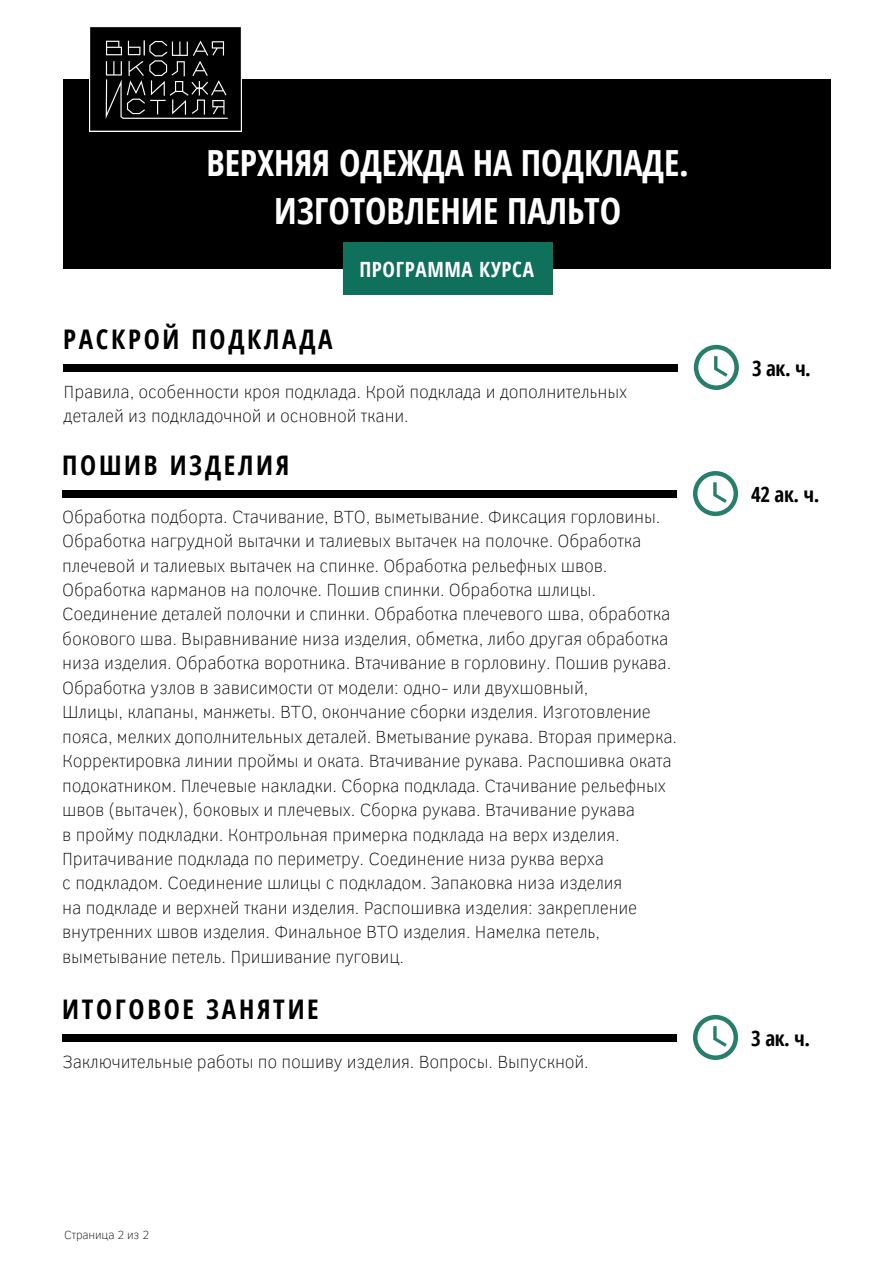
<style>
.page{position:relative;width:894px;height:1264px;background:#fff}
.page>*{position:absolute;margin:0;border:0;box-sizing:border-box;transform-origin:0 0}
.t1{font:700 36px/47.2px "Open Sans Condensed";color:#fff;text-align:center}
.t2{font:700 27px "Open Sans Condensed";letter-spacing:.1em;color:#000}
.t3{font:700 21px "Open Sans Condensed";letter-spacing:-.02em;color:#000}
.t4{font:700 21px "Open Sans Condensed";letter-spacing:.03em;color:#fff}
.t5{font:100 18px/24.5px "Clear Sans";letter-spacing:-.01em;color:#000}
.t6{font:100 12px "Clear Sans";letter-spacing:-.01em;color:#000}
</style>
<div class="page">
<div style="left:63px;top:79px;width:767px;height:189px;background:#000"></div>
<div style="left:64px;top:363px;width:613px;height:8px;background:#000"></div>
<svg style="left:693px;top:345px;width:45px;height:45px"></svg>
<div style="left:343px;top:242px;width:209px;height:53px;background:#0f705c"></div>
<img style="left:89px;top:27px;width:152px;height:104px">
<div style="left:63px;top:490px;width:613px;height:7px;background:#000"></div>
<svg style="left:693px;top:471px;width:44px;height:45px"></svg>
<div style="left:63px;top:1033px;width:613px;height:8px;background:#000"></div>
<svg style="left:693px;top:1014px;width:44px;height:45px"></svg>
<h1 class="t1" style="left:206px;top:139px;width:484px">ВЕРХНЯЯ ОДЕЖДА НА ПОДКЛАДЕ.<br>ИЗГОТОВЛЕНИЕ ПАЛЬТО</h1>
<p class="t4" style="left:359px;top:254px;width:176px">ПРОГРАММА КУРСА</p>
<h2 class="t2" style="left:63px;top:320px;width:271px">РАСКРОЙ ПОДКЛАДА</h2>
<p class="t5" style="left:64px;top:378px;width:565px">Правила, особенности кроя подклада. Крой подклада и дополнительных деталей из подкладочной и основной ткани.</p>
<h2 class="t2" style="left:62px;top:446px;width:228px">ПОШИВ ИЗДЕЛИЯ</h2>
<p class="t5" style="left:62px;top:503px;width:616px">Обработка подборта. Стачивание, ВТО, выметывание. Фиксация горловины.<br>Обработка нагрудной вытачки и талиевых вытачек на полочке. Обработка плечевой и талиевых вытачек на спинке. Обработка рельефных швов.<br>Обработка карманов на полочке. Пошив спинки. Обработка шлицы.<br>Соединение деталей полочки и спинки. Обработка плечевого шва, обработка бокового шва. Выравнивание низа изделия, обметка, либо другая обработка низа изделия. Обработка воротника. Втачивание в горловину. Пошив рукава.<br>Обработка узлов в зависимости от модели: одно- или двухшовный,<br>Шлицы, клапаны, манжеты. ВТО, окончание сборки изделия. Изготовление пояса, мелких дополнительных деталей. Вметывание рукава. Вторая примерка.<br>Корректировка линии проймы и оката. Втачивание рукава. Распошивка оката подокатником. Плечевые накладки. Сборка подклада. Стачивание рельефных швов (вытачек), боковых и плечевых. Сборка рукава. Втачивание рукава<br>в пройму подкладки. Контрольная примерка подклада на верх изделия.<br>Притачивание подклада по периметру. Соединение низа руква верха<br>с подкладом. Соединение шлицы с подкладом. Запаковка низа изделия<br>на подкладе и верхней ткани изделия. Распошивка изделия: закрепление внутренних швов изделия. Финальное ВТО изделия. Намелка петель, выметывание петель. Пришивание пуговиц.</p>
<h2 class="t2" style="left:62px;top:989px;width:258px">ИТОГОВОЕ ЗАНЯТИЕ</h2>
<p class="t5" style="left:63px;top:1048px;width:527px">Заключительные работы по пошиву изделия. Вопросы. Выпускной.</p>
<p class="t6" style="left:64px;top:1225px;width:86px">Страница 2 из 2</p>
<p class="t3" style="left:751px;top:353px;width:60px">3 ак. ч.</p>
<p class="t3" style="left:751px;top:479px;width:70px">42 ак. ч.</p>
<p class="t3" style="left:751px;top:1023px;width:60px">3 ак. ч.</p>
</div>
